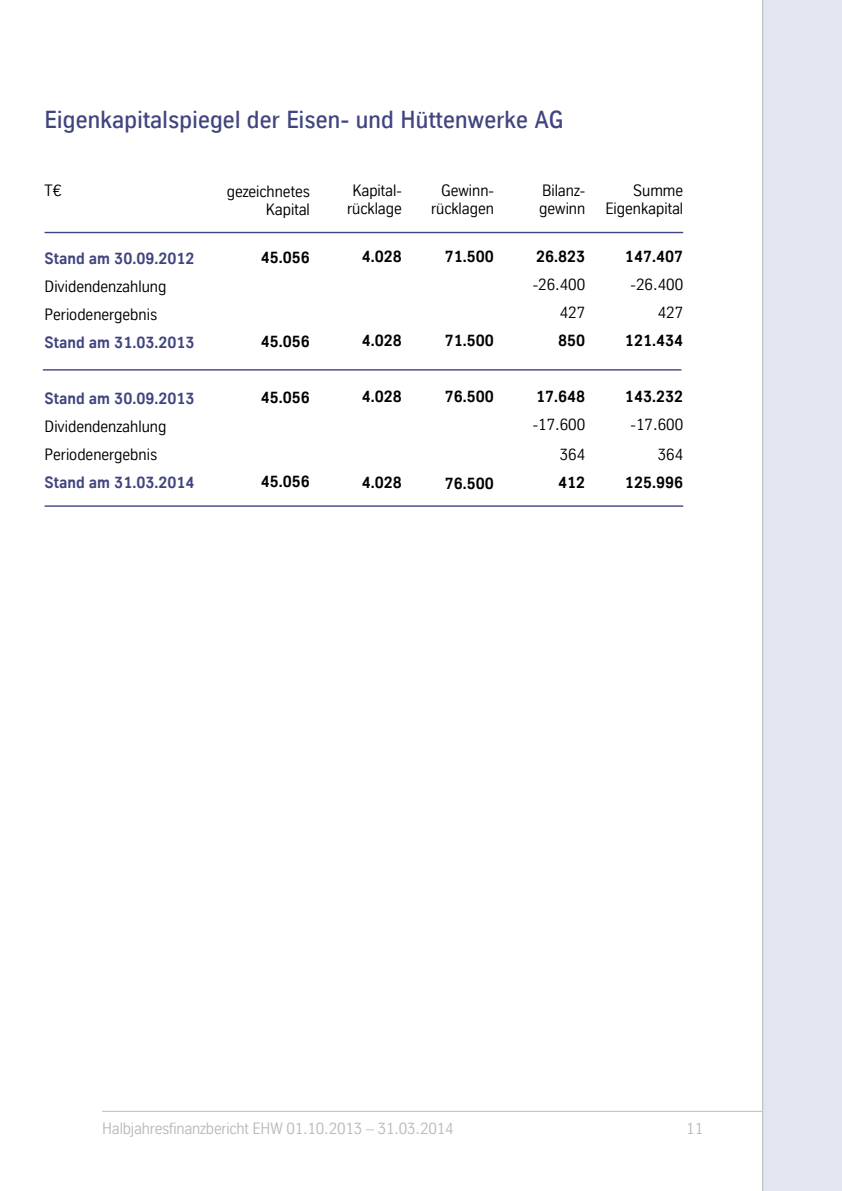
<style>
.page{position:relative;width:842px;height:1191px;background:#fff}
.page>*{position:absolute;margin:0;border:0;box-sizing:border-box;transform-origin:0 0}
.t1{font:500 24px "TK Type";letter-spacing:.01em;color:#41457f}
.t2{font:16px/18px "TK Type";color:#000;text-align:right}
.t3{font:700 16px "TK Type";color:#000}
.t4{font:700 16px "TK Type";color:#41457f}
.t5{font:16px "TK Type";letter-spacing:-.01em;color:#b9bbbc}
</style>
<div class="page">
<hr style="left:102px;top:1110px;width:740px;height:1px;background:#b9bbbc">
<div style="left:763px;top:0;width:79px;height:1191px;background:#e3e5f0"></div>
<hr style="left:762px;top:0;width:1px;height:1191px;background:#b9bbbc">
<hr style="left:45px;top:232px;width:638px;height:1px;background:#41457f">
<hr style="left:43px;top:369px;width:638px;height:1px;background:#41457f">
<hr style="left:45px;top:505px;width:638px;height:2px;background:#41457f">
<h1 class="t1" style="left:45px;top:110px;width:520px">eigenkapitalspiegel der eisen- und hüttenwerke ag</h1>
<p class="t2" style="left:45px;top:183px;width:18px">T€</p>
<p class="t4" style="left:45px;top:252px;width:151px">Stand am 30.09.2012</p>
<p class="t2" style="left:45px;top:274px;width:123px;line-height:28px;text-align:left">Dividendenzahlung<br>Periodenergebnis</p>
<p class="t4" style="left:45px;top:336px;width:151px">Stand am 31.03.2013</p>
<p class="t4" style="left:45px;top:392px;width:151px">Stand am 30.09.2013</p>
<p class="t2" style="left:45px;top:414px;width:123px;line-height:28px;text-align:left">Dividendenzahlung<br>Periodenergebnis</p>
<p class="t4" style="left:45px;top:476px;width:151px">Stand am 31.03.2014</p>
<p class="t2" style="left:227px;top:183px;width:85px">gezeichnetes<br>Kapital</p>
<p class="t3" style="left:261px;top:251px;width:51px">45.056</p>
<p class="t3" style="left:261px;top:335px;width:51px">45.056</p>
<p class="t3" style="left:261px;top:391px;width:51px">45.056</p>
<p class="t3" style="left:261px;top:475px;width:51px">45.056</p>
<p class="t2" style="left:347px;top:183px;width:56px;text-align:center">Kapital&shy;rücklage</p>
<p class="t3" style="left:362px;top:250px;width:42px">4.028</p>
<p class="t2" style="left:431px;top:182px;width:64px">Gewinn&shy;rücklagen</p>
<p class="t3" style="left:445px;top:250px;width:51px">71.500</p>
<p class="t3" style="left:362px;top:334px;width:42px">4.028</p>
<p class="t3" style="left:445px;top:334px;width:51px">71.500</p>
<p class="t3" style="left:362px;top:390px;width:42px">4.028</p>
<p class="t3" style="left:445px;top:390px;width:51px">76.500</p>
<p class="t3" style="left:362px;top:476px;width:42px">4.028</p>
<p class="t3" style="left:445px;top:477px;width:51px">76.500</p>
<p class="t2" style="left:539px;top:182px;width:48px;text-align:left">Bilanz&shy;gewinn</p>
<p class="t3" style="left:536px;top:250px;width:51px">26.823</p>
<p class="t2" style="left:533px;top:271px;width:54px;line-height:28px">-26.400<br>427</p>
<p class="t3" style="left:558px;top:334px;width:29px">850</p>
<p class="t3" style="left:536px;top:390px;width:51px">17.648</p>
<p class="t2" style="left:533px;top:410px;width:54px;line-height:30px">-17.600<br>364</p>
<p class="t3" style="left:558px;top:476px;width:29px">412</p>
<p class="t2" style="left:605px;top:182px;width:79px">Summe<br>Eigenkapital</p>
<p class="t3" style="left:625px;top:250px;width:60px">147.407</p>
<p class="t2" style="left:631px;top:271px;width:54px;line-height:28px">-26.400<br>427</p>
<p class="t3" style="left:625px;top:334px;width:60px">121.434</p>
<p class="t3" style="left:625px;top:390px;width:60px">143.232</p>
<p class="t2" style="left:631px;top:410px;width:54px;line-height:30px">-17.600<br>364</p>
<p class="t3" style="left:625px;top:476px;width:60px">125.996</p>
<p class="t5" style="left:102px;top:1122px;width:353px">Halbjahresfinanzbericht EHW 01.10.2013 – 31.03.2014</p>
<p class="t5" style="left:686px;top:1122px;width:18px">11</p>
</div>
